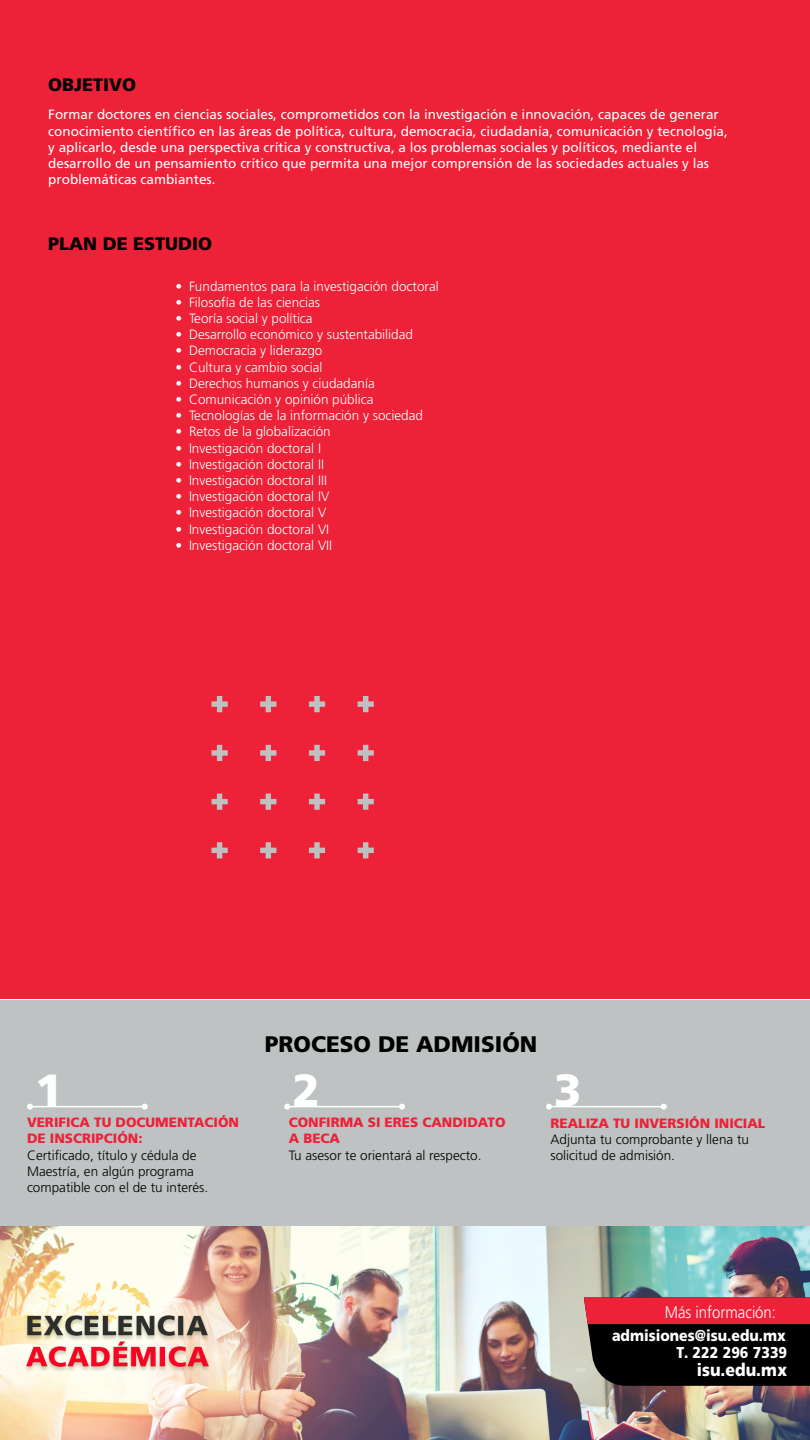
<style>
.page{position:relative;width:810px;height:1440px;background:#fff}
.page>*{position:absolute;margin:0;border:0;box-sizing:border-box;transform-origin:0 0}
.CARRERA{font:900 45px "Frutiger LT Std";color:#fff}
.TÍTULO_NEGRO{font:900 22.5px "Frutiger LT Std";color:#000}
.t1{font:900 18px "Frutiger LT Std";color:#000}
.t2{font:900 17.7px "Frutiger LT Std";color:#fff;scale:.89 1}
.t3{font:300 16.73px "Frutiger LT Std";color:#fff;scale:.89 1}
.t4{font:900 15.75px/17.7px "Frutiger LT Std";color:#fff;text-align:right;scale:.89 1}
.t5{font:300 13.5px "Frutiger LT Std";color:#fff}
.t6{font:13.5px/16.2px "Frutiger LT Std";color:#fff}
.PERFIL-3{font:300 13.5px/16.2px "Frutiger LT Std";color:#000}
.PERFIL-1{font:900 13.5px/16.2px "Frutiger LT Std";color:#ed2137}
</style>
<div class="page">
<img style="left:0;top:1226px;width:810px;height:214px">
<div style="left:0;top:0;width:810px;height:999px;background:#ed2137"></div>
<div style="left:0;top:1000px;width:810px;height:226px;background:#bfc2c2"></div>
<hr style="left:30px;top:1106px;width:115px;height:1px;background:#fff">
<svg style="left:142px;top:1104px;width:6px;height:6px"></svg>
<svg style="left:27px;top:1104px;width:6px;height:6px"></svg>
<hr style="left:287px;top:1106px;width:115px;height:1px;background:#fff">
<svg style="left:399px;top:1104px;width:6px;height:6px"></svg>
<svg style="left:284px;top:1104px;width:6px;height:6px"></svg>
<hr style="left:549px;top:1106px;width:115px;height:1px;background:#fff">
<svg style="left:661px;top:1104px;width:6px;height:6px"></svg>
<svg style="left:546px;top:1104px;width:6px;height:6px"></svg>
<img style="left:21px;top:1280px;width:195px;height:110px">
<svg style="left:211px;top:696px;width:17px;height:16px"></svg>
<svg style="left:260px;top:696px;width:16px;height:16px"></svg>
<svg style="left:309px;top:696px;width:16px;height:16px"></svg>
<svg style="left:358px;top:696px;width:16px;height:16px"></svg>
<svg style="left:211px;top:842px;width:17px;height:16px"></svg>
<svg style="left:211px;top:794px;width:17px;height:16px"></svg>
<svg style="left:211px;top:745px;width:17px;height:16px"></svg>
<svg style="left:260px;top:842px;width:16px;height:16px"></svg>
<svg style="left:260px;top:794px;width:16px;height:16px"></svg>
<svg style="left:260px;top:745px;width:16px;height:16px"></svg>
<svg style="left:309px;top:842px;width:16px;height:16px"></svg>
<svg style="left:309px;top:794px;width:16px;height:16px"></svg>
<svg style="left:309px;top:745px;width:16px;height:16px"></svg>
<svg style="left:358px;top:842px;width:16px;height:16px"></svg>
<svg style="left:358px;top:794px;width:16px;height:16px"></svg>
<svg style="left:358px;top:745px;width:16px;height:16px"></svg>
<svg style="left:584px;top:1298px;width:226px;height:88px;background:#4d1118"></svg>
<p class="t1" style="left:48px;top:73px;width:90px">OBJETIVO</p>
<p class="t6" style="left:48px;top:107px;width:681px">Formar doctores en ciencias sociales, comprometidos con la investigación e innovación, capaces de generar conocimiento científico en las áreas de política, cultura, democracia, ciudadanía, comunicación y tecnología, y aplicarlo, desde una perspectiva crítica y constructiva, a los problemas sociales y políticos, mediante el desarrollo de un pensamiento crítico que permita una mejor comprensión de las sociedades actuales y las problemáticas cambiantes.</p>
<p class="t1" style="left:48px;top:233px;width:166px">PLAN DE ESTUDIO</p>
<p class="t5" style="left:176px;top:278px;width:265px">• Fundamentos para la investigación doctoral</p>
<p class="t5" style="left:176px;top:295px;width:146px">• Filosofía de las ciencias</p>
<p class="t5" style="left:176px;top:311px;width:139px">• Teoría social y política</p>
<p class="t5" style="left:176px;top:327px;width:239px">• Desarrollo económico y sustentabilidad</p>
<p class="t5" style="left:176px;top:343px;width:148px">• Democracia y liderazgo</p>
<p class="t5" style="left:176px;top:359px;width:149px">• Cultura y cambio social</p>
<p class="t5" style="left:176px;top:376px;width:201px">• Derechos humanos y ciudadanía</p>
<p class="t5" style="left:176px;top:392px;width:200px">• Comunicación y opinión pública</p>
<p class="t5" style="left:176px;top:408px;width:249px">• Tecnologías de la información y sociedad</p>
<p class="t5" style="left:176px;top:424px;width:157px">• Retos de la globalización</p>
<p class="t5" style="left:176px;top:440px;width:147px">• Investigación doctoral I</p>
<p class="t5" style="left:176px;top:457px;width:150px">• Investigación doctoral II</p>
<p class="t5" style="left:176px;top:473px;width:153px">• Investigación doctoral III</p>
<p class="t5" style="left:176px;top:489px;width:155px">• Investigación doctoral IV</p>
<p class="t5" style="left:176px;top:505px;width:152px">• Investigación doctoral V</p>
<p class="t5" style="left:176px;top:521px;width:155px">• Investigación doctoral VI</p>
<p class="t5" style="left:176px;top:538px;width:158px">• Investigación doctoral VII</p>
<p class="TÍTULO_NEGRO" style="left:265px;top:1031px;width:274px">PROCESO DE ADMISIÓN</p>
<p class="CARRERA" style="left:35px;top:1063px;width:29px">1</p>
<p class="CARRERA" style="left:292px;top:1063px;width:29px">2</p>
<p class="CARRERA" style="left:554px;top:1063px;width:29px">3</p>
<p class="PERFIL-1" style="left:27px;top:1114px;width:214px">VERIFICA TU DOCUMENTACIÓN<br>DE INSCRIPCIÓN:</p>
<p class="PERFIL-3" style="left:27px;top:1147px;width:183px">Certificado, título y cédula de<br>Maestría, en algún programa compatible con el de tu interés.</p>
<p class="PERFIL-1" style="left:289px;top:1114px;width:218px">CONFIRMA SI ERES CANDIDATO<br>A BECA</p>
<p class="PERFIL-3" style="left:289px;top:1147px;width:194px">Tu asesor te orientará al respecto.</p>
<p class="PERFIL-1" style="left:550px;top:1115px;width:216px">REALIZA TU INVERSIÓN INICIAL</p>
<p class="PERFIL-3" style="left:550px;top:1132px;width:200px">Adjunta tu comprobante y llena tu solicitud de admisión.</p>
<p class="t3" style="left:665px;top:1303px;width:126px">Más información:</p>
<p class="t4" style="left:612px;top:1326px;width:198px">admisiones@isu.edu.mx<br>T. 222 296 7339</p>
<h3 class="t2" style="left:697px;top:1359px;width:103px">isu.edu.mx</h3>
</div>
